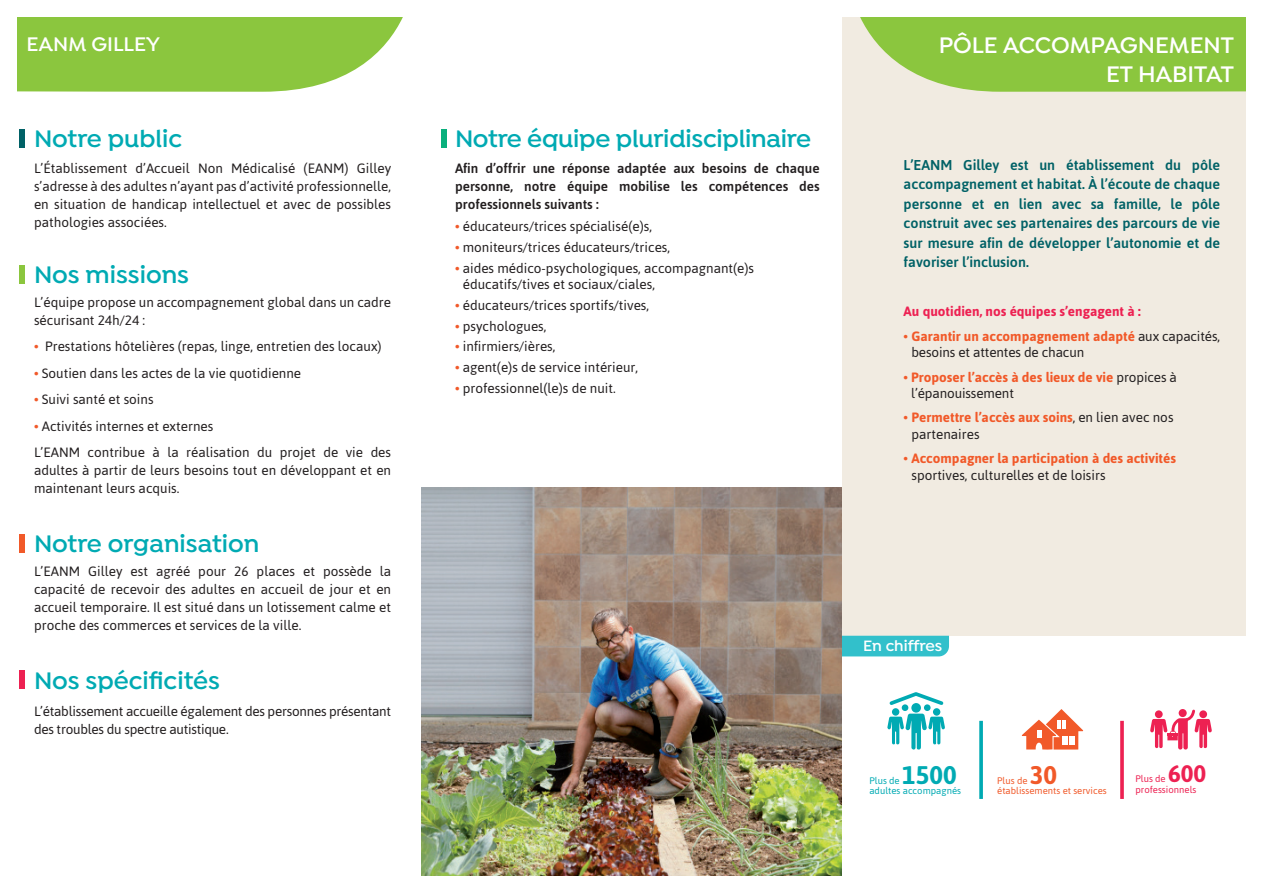
<style>
.page{position:relative;width:1263px;height:893px;background:#fff}
.page>*{position:absolute;margin:0;border:0;box-sizing:border-box;transform-origin:0 0}
.t1{font:600 25.5px "Isidora";letter-spacing:-.01em;color:#00aab3}
.t2{font:700 25.5px "Asap";color:#00aab3}
.t3{font:700 25.5px "Asap";color:#f15929}
.t4{font:600 24px/28.8px "Isidora";color:#fff;text-align:right}
.t5{font:700 23.85px "Asap";color:#ed2152}
.t6{font:600 21px "Isidora";color:#fff}
.t7{font:600 16.05px "Isidora";color:#fff}
.t8{font:500 14.25px/19.5px "Asap";color:#006166;text-align:justify}
.t9{font:13.5px/18px "Asap";color:#231f20}
.t10{font:700 13.5px/16.2px "Asap";color:#f15929}
.t11{font:500 13.5px/18px "Asap";color:#231f20;text-align:justify}
.t12{font:13.5px/18px "Asap";letter-spacing:-.02em;color:#231f20}
.t13{font:700 13.5px "Asap";color:#ed2152}
.t14{font:9.6px "Asap";color:#f15929}
.t15{font:9.6px "Asap";color:#00aab3}
.t16{font:9.6px "Asap";color:#ed2152}
.s1{font-weight:700;color:#f15929}
.s2{font-weight:400;color:#231f20}
</style>
<div class="page">
<div style="left:842px;top:17px;width:404px;height:619px;background:#f1ebe1"></div>
<div style="left:842px;top:636px;width:107px;height:20px;background:#32c0cb"></div>
<svg style="left:17px;top:17px;width:386px;height:75px;background:#96cb50"></svg>
<div style="left:441px;top:129px;width:6px;height:19px;background:#09af7c"></div>
<div style="left:19px;top:534px;width:6px;height:19px;background:#f15929"></div>
<div style="left:19px;top:671px;width:6px;height:18px;background:#ed2152"></div>
<div style="left:19px;top:266px;width:6px;height:18px;background:#8bc63e"></div>
<div style="left:19px;top:129px;width:6px;height:19px;background:#006166"></div>
<svg style="left:1150px;top:710px;width:62px;height:40px"></svg>
<svg style="left:979px;top:721px;width:4px;height:78px"></svg>
<svg style="left:1120px;top:721px;width:4px;height:78px"></svg>
<svg style="left:1022px;top:709px;width:61px;height:41px"></svg>
<div style="left:1062px;top:736px;width:6px;height:9px;background:#fff"></div>
<div style="left:1069px;top:736px;width:5px;height:9px;background:#fff"></div>
<svg style="left:887px;top:714px;width:58px;height:36px"></svg>
<svg style="left:911px;top:703px;width:10px;height:10px"></svg>
<div style="left:892px;top:708px;width:7px;height:8px;background:#00aab3;border-radius:50%"></div>
<div style="left:933px;top:708px;width:7px;height:8px;background:#00aab3;border-radius:50%"></div>
<div style="left:902px;top:704px;width:6px;height:7px;background:#00aab3;border-radius:50%"></div>
<div style="left:924px;top:704px;width:6px;height:7px;background:#00aab3;border-radius:50%"></div>
<svg style="left:889px;top:692px;width:55px;height:16px"></svg>
<svg style="left:860px;top:17px;width:386px;height:75px;background:#94c94d"></svg>
<img style="left:421px;top:488px;width:421px;height:388px">
<h3 class="t6" style="left:27px;top:32px;width:135px">EANM GILLEY</h3>
<h1 class="t1" style="left:34px;top:123px;width:150px">Notre public</h1>
<p class="t9" style="left:34px;top:159px;width:359px;text-align:justify">L’Établissement d’Accueil Non Médicalisé (EANM) Gilley s’adresse à des adultes n’ayant pas d’activité professionnelle, en situation de handicap intellectuel et avec de possibles pathologies associées.</p>
<h1 class="t1" style="left:34px;top:260px;width:156px">Nos missions</h1>
<p class="t9" style="left:34px;top:293px;width:359px">L’équipe propose un accompagnement global dans un cadre sécurisant 24h/24 :</p>
<p class="t9" style="left:34px;top:337px;width:349px"><span class="s1">•</span> Prestations hôtelières (repas, linge, entretien des locaux)</p>
<p class="t9" style="left:34px;top:364px;width:269px"><span class="s1">•</span> Soutien dans les actes de la vie quotidienne</p>
<p class="t9" style="left:34px;top:390px;width:121px"><span class="s1">•</span> Suivi santé et soins</p>
<p class="t9" style="left:34px;top:412px;width:359px;line-height:26.5px"><span class="s1">•</span> Activités internes et externes<br>L’EANM contribue à la réalisation du projet de vie des</p>
<p class="t9" style="left:34px;top:461px;width:359px">adultes à partir de leurs besoins tout en développant et en maintenant leurs acquis.</p>
<h1 class="t1" style="left:34px;top:529px;width:227px">Notre organisation</h1>
<p class="t9" style="left:34px;top:562px;width:359px;text-align:justify">L’EANM Gilley est agréé pour 26 places et possède la capacité de recevoir des adultes en accueil de jour et en accueil temporaire. Il est situé dans un lotissement calme et proche des commerces et services de la ville.</p>
<h1 class="t1" style="left:34px;top:666px;width:187px">Nos spécificités</h1>
<p class="t12" style="left:34px;top:701px;width:359px">L’établissement accueille également des personnes présentant des troubles du spectre autistique.</p>
<h1 class="t1" style="left:455px;top:123px;width:358px">Notre équipe pluridisciplinaire</h1>
<p class="t11" style="left:455px;top:159px;width:366px">Afin d’offrir une réponse adaptée aux besoins de chaque personne, notre équipe mobilise les compétences des professionnels suivants :</p>
<p class="t9" style="left:455px;top:217px;width:198px"><span class="s1">•</span> éducateurs/trices spécialisé(e)s,</p>
<p class="t9" style="left:455px;top:238px;width:217px"><span class="s1">•</span> moniteurs/trices éducateurs/trices,</p>
<p class="t9" style="left:463px;top:259px;width:293px;line-height:16.5px;text-indent:-8px"><span class="s1">•</span> aides médico-psychologiques, accompagnant(e)s éducatifs/tives et sociaux/ciales,</p>
<p class="t9" style="left:455px;top:296px;width:196px"><span class="s1">•</span> éducateurs/trices sportifs/tives,</p>
<p class="t9" style="left:455px;top:316px;width:93px"><span class="s1">•</span> psychologues,</p>
<p class="t9" style="left:455px;top:337px;width:102px"><span class="s1">•</span> infirmiers/ières,</p>
<p class="t9" style="left:455px;top:358px;width:185px"><span class="s1">•</span> agent(e)s de service intérieur,</p>
<p class="t9" style="left:455px;top:379px;width:162px"><span class="s1">•</span> professionnel(le)s de nuit.</p>
<h2 class="t4" style="left:939px;top:32px;width:297px">PÔLE ACCOMPAGNEMENT<br>ET HABITAT</h2>
<p class="t8" style="left:904px;top:155px;width:318px">L’EANM Gilley est un établissement du pôle accompagnement et habitat. À l’écoute de chaque personne et en lien avec sa famille, le pôle construit avec ses partenaires des parcours de vie sur mesure afin de développer l’autonomie et de favoriser l’inclusion.</p>
<p class="t13" style="left:904px;top:302px;width:239px">Au quotidien, nos équipes s’engagent à :</p>
<p class="t9" style="left:911px;top:327px;width:310px;line-height:16.2px;text-indent:-8px"><span class="s1">• Garantir un accompagnement adapté</span> aux capacités, besoins et attentes de chacun</p>
<p class="t10" style="left:911px;top:368px;width:267px;text-indent:-8px">• Proposer l’accès à des lieux de vie <span class="s2">propices à l’épanouissement</span></p>
<p class="t10" style="left:911px;top:409px;width:264px;text-indent:-8px">• Permettre l’accès aux soins<span class="s2">, en lien avec nos partenaires</span></p>
<p class="t10" style="left:904px;top:450px;width:274px">• Accompagner la participation à des activités</p>
<p class="t9" style="left:911px;top:465px;width:196px">sportives, culturelles et de loisirs</p>
<p class="t7" style="left:863px;top:636px;width:81px">En chiffres</p>
<p class="t15" style="left:869px;top:774px;width:32px">Plus de</p>
<h1 class="t2" style="left:902px;top:758px;width:56px">1500</h1>
<p class="t15" style="left:869px;top:784px;width:93px">adultes accompagnés</p>
<p class="t14" style="left:997px;top:774px;width:32px">Plus de</p>
<h1 class="t3" style="left:1030px;top:758px;width:29px">30</h1>
<p class="t14" style="left:997px;top:784px;width:111px">établissements et services</p>
<p class="t16" style="left:1135px;top:773px;width:32px">Plus de</p>
<h3 class="t5" style="left:1168px;top:758px;width:40px">600</h3>
<p class="t16" style="left:1135px;top:784px;width:63px">professionnels</p>
</div>
